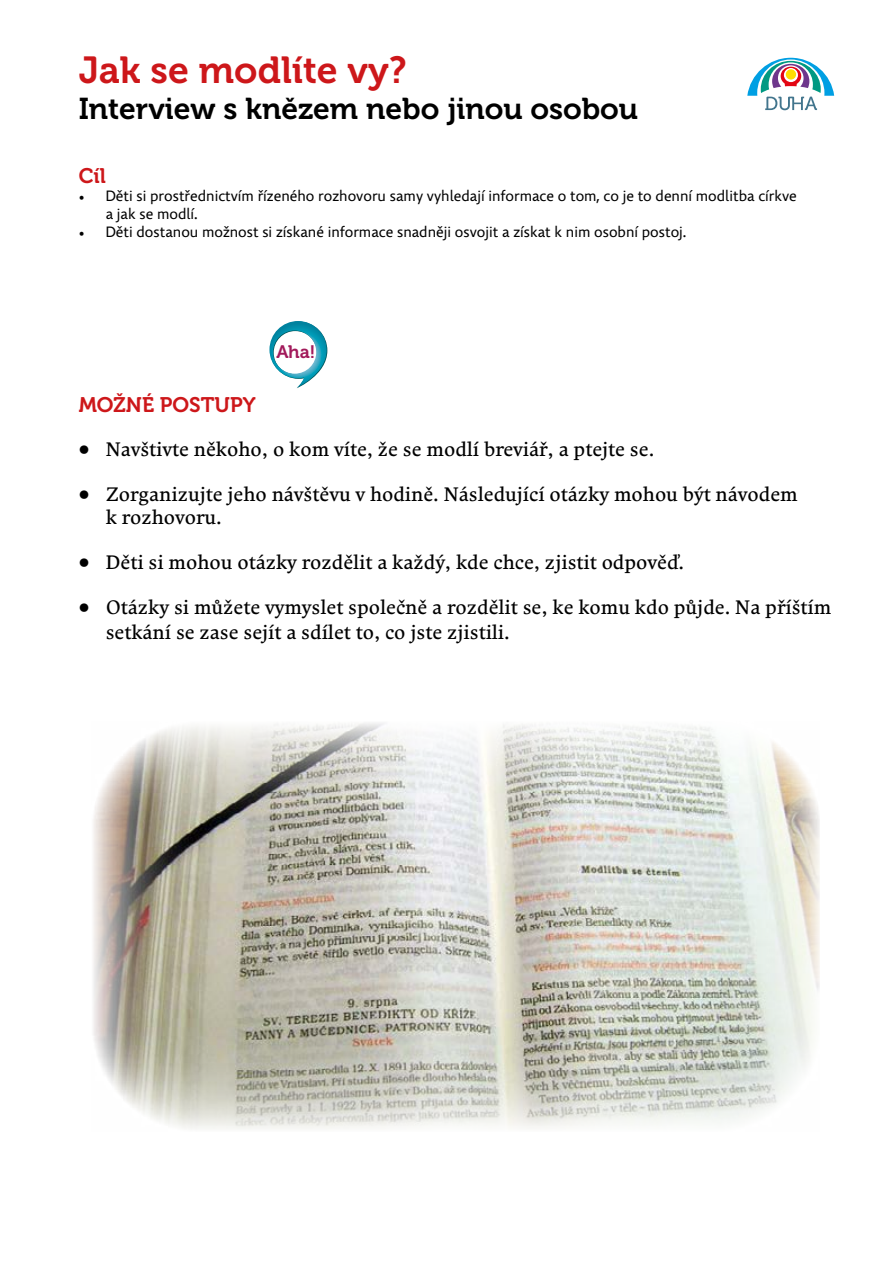
<style>
.page{position:relative;width:893px;height:1263px;background:#fff}
.page>*{position:absolute;margin:0;border:0;box-sizing:border-box;transform-origin:0 0}
.t1{font:37.5px "Museo 700";color:#cd171a}
.t2{font:30px "Museo 700";color:#000}
.t3{font:21px "Museo 700";color:#cd171a}
.t4{font:19.5px/23.4px "Comenia Serif Pro";color:#000}
.t5{font:18px "Museo 700";color:#a21a5b}
.t6{font:15px/18px "Comenia Sans";color:#000}
.s1{font-family:"Minion Pro"}
</style>
<div class="page">
<svg style="left:747px;top:57px;width:88px;height:53px"></svg>
<svg style="left:269px;top:321px;width:58px;height:67px"></svg>
<img style="left:93px;top:723px;width:727px;height:406px">
<h1 class="t1" style="left:79px;top:50px;width:329px">Jak se modlíte vy?</h1>
<h2 class="t2" style="left:79px;top:92px;width:561px">Interview s knězem nebo jinou osobou</h2>
<p class="t3" style="left:79px;top:164px;width:29px">Cíl</p>
<p class="t6" style="left:106px;top:187px;width:693px;text-indent:-27px"><span class="s1">•</span> Děti si prostřednictvím řízeného rozhovoru samy vyhledají informace o tom, co je to denní modlitba církve a jak se modlí.</p>
<p class="t6" style="left:79px;top:223px;width:609px"><span class="s1">•</span> Děti dostanou možnost si získané informace snadněji osvojit a získat k nim osobní postoj.</p>
<p class="t5" style="left:276px;top:342px;width:41px">Aha!</p>
<p class="t3" style="left:79px;top:393px;width:178px">MOŽNÉ POSTUPY</p>
<p class="t4" style="left:79px;top:437px;width:577px">• Navštivte někoho, o kom víte, že se modlí breviář, a ptejte se.</p>
<p class="t4" style="left:106px;top:482px;width:693px;text-indent:-27px">• Zorganizujte jeho návštěvu v hodině. Následující otázky mohou být návodem k rozhovoru.</p>
<p class="t4" style="left:79px;top:550px;width:607px">• Děti si mohou otázky rozdělit a každý, kde chce, zjistit odpověď.</p>
<p class="t4" style="left:106px;top:594px;width:727px;line-height:25.2px;text-indent:-27px">• Otázky si můžete vymyslet společně a rozdělit se, ke komu kdo půjde. Na příštím setkání se zase sejít a sdílet to, co jste zjistili.</p>
</div>
